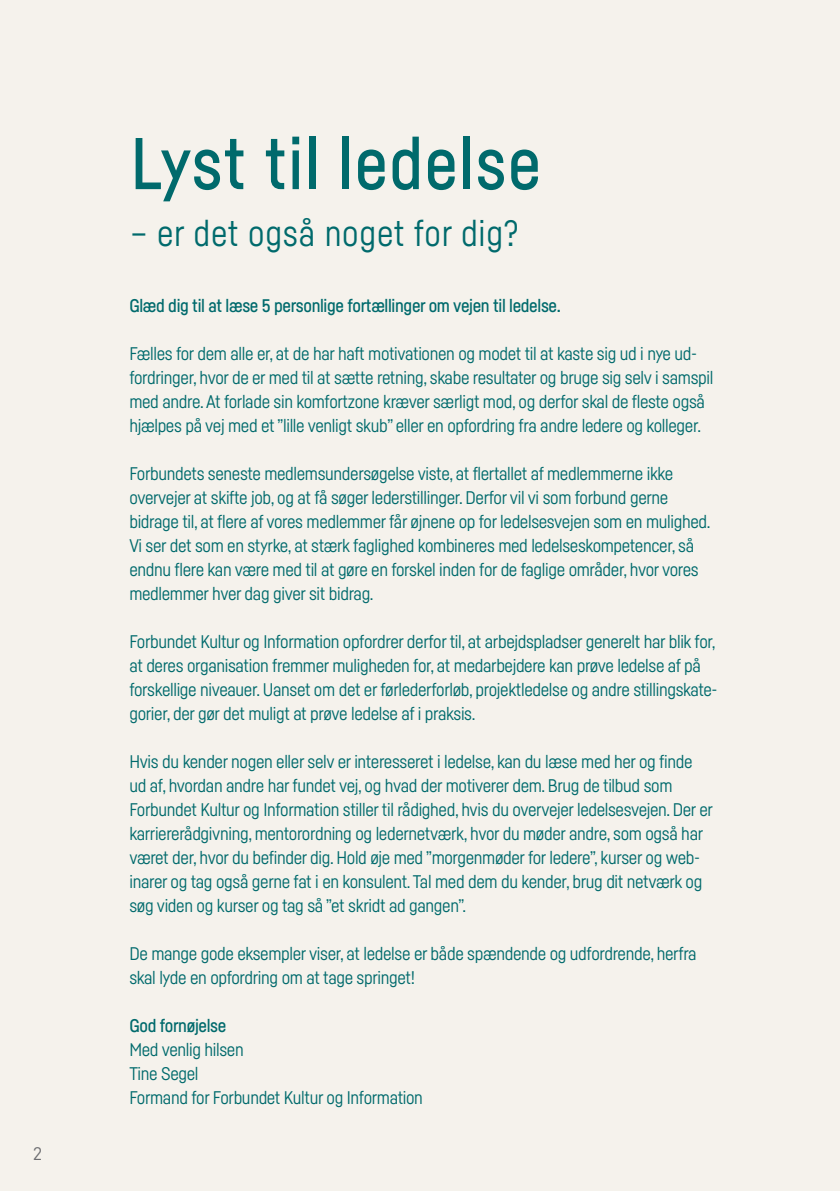
<style>
.page{position:relative;width:840px;height:1191px;background:#fff}
.page>*{position:absolute;margin:0;border:0;box-sizing:border-box;transform-origin:0 0}
.t1{font:500 72px "Fabrikat";letter-spacing:.02em;color:#006a6c}
.t2{font:36px "Fabrikat";letter-spacing:.02em;color:#006a6c}
.t3{font:18px/24px "Fabrikat";letter-spacing:-.02em;color:#006a6c}
.t4{font:500 18px "Fabrikat";letter-spacing:-.02em;color:#006a6c}
.t5{font:18px "DIN";color:#6c6d70}
</style>
<div class="page">
<div style="left:0;top:0;width:839px;height:1191px;background:#f5f2ec"></div>
<p class="t5" style="left:33px;top:1142px;width:11px">2</p>
<h1 class="t1" style="left:130px;top:120px;width:412px">Lyst til ledelse</h1>
<h2 class="t2" style="left:130px;top:212px;width:389px">– er det også noget for dig?</h2>
<p class="t4" style="left:129px;top:295px;width:433px">Glæd dig til at læse 5 personlige fortællinger om vejen til ledelse.</p>
<p class="t3" style="left:129px;top:341px;width:585px">Fælles for dem alle er, at de har haft motivationen og modet til at kaste sig ud i nye ud&shy;fordringer, hvor de er med til at sætte retning, skabe resultater og bruge sig selv i samspil med andre. At forlade sin komfortzone kræver særligt mod, og derfor skal de fleste også hjælpes på vej med et ”lille venligt skub” eller en opfordring fra andre ledere og kolleger.</p>
<p class="t3" style="left:129px;top:461px;width:582px">Forbundets seneste medlemsundersøgelse viste, at flertallet af medlemmerne ikke overvejer at skifte job, og at få søger lederstillinger. Derfor vil vi som forbund gerne bidrage til, at flere af vores medlemmer får øjnene op for ledelsesvejen som en mulighed.<br>Vi ser det som en styrke, at stærk faglighed kombineres med ledelseskompetencer, så endnu flere kan være med til at gøre en forskel inden for de faglige områder, hvor vores medlemmer hver dag giver sit bidrag.</p>
<p class="t3" style="left:129px;top:629px;width:589px">Forbundet Kultur og Information opfordrer derfor til, at arbejdspladser generelt har blik for, at deres organisation fremmer muligheden for, at medarbejdere kan prøve ledelse af på forskellige niveauer. Uanset om det er førlederforløb, projektledelse og andre stillingskate&shy;gorier, der gør det muligt at prøve ledelse af i praksis.</p>
<p class="t3" style="left:129px;top:749px;width:585px">Hvis du kender nogen eller selv er interesseret i ledelse, kan du læse med her og finde ud af, hvordan andre har fundet vej, og hvad der motiverer dem. Brug de tilbud som Forbundet Kultur og Information stiller til rådighed, hvis du overvejer ledelsesvejen. Der er karriererådgivning, mentorordning og ledernetværk, hvor du møder andre, som også har været der, hvor du befinder dig. Hold øje med ”morgenmøder for ledere”, kurser og web&shy;inarer og tag også gerne fat i en konsulent. Tal med dem du kender, brug dit netværk og søg viden og kurser og tag så ”et skridt ad gangen”.</p>
<p class="t3" style="left:129px;top:941px;width:568px">De mange gode eksempler viser, at ledelse er både spændende og udfordrende, herfra skal lyde en opfordring om at tage springet!</p>
<p class="t4" style="left:129px;top:1015px;width:98px">God fornøjelse</p>
<p class="t3" style="left:129px;top:1037px;width:295px">Med venlig hilsen<br>Tine Segel<br>Formand for Forbundet Kultur og Information</p>
</div>
